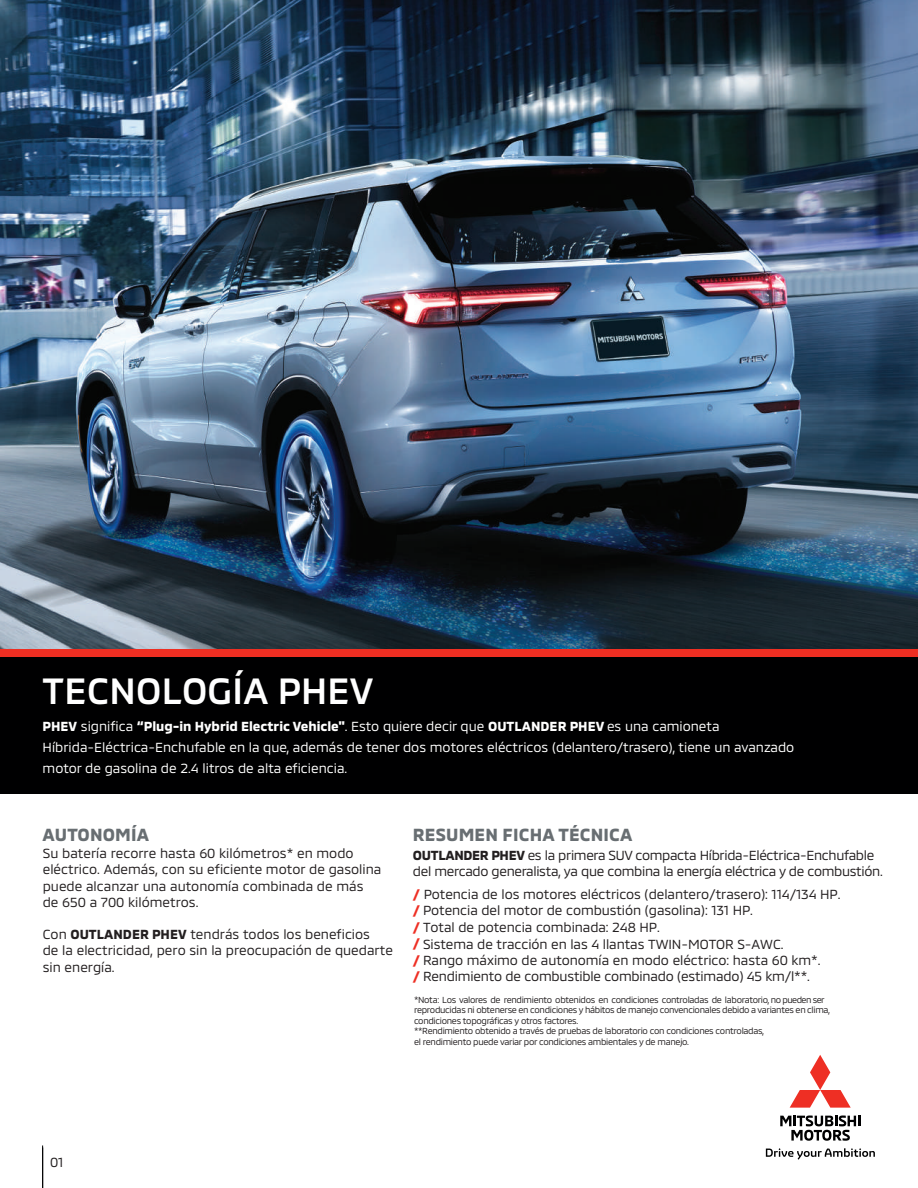
<style>
.page{position:relative;width:918px;height:1188px;background:#fff}
.page>*{position:absolute;margin:0;border:0;box-sizing:border-box;transform-origin:0 0}
.t1{font:500 37.5px "MMC";letter-spacing:.01em;color:#fff}
.t2{font:700 18px "MMC";letter-spacing:.01em;color:#686e72}
.t3{font:13.5px/16.5px "MMC";letter-spacing:-.005em;color:#231f20}
.t4{font:13.5px/21px "MMC";color:#fff}
.t5{font:13.5px/16.2px "MMC";letter-spacing:-.025em;color:#231f20}
.t6{font:9px/10.5px "MMC";letter-spacing:-.03em;color:#231f20}
.s1{font-weight:700}
.s2{font-weight:700;color:#ee2f24}
</style>
<div class="page">
<img style="left:0;top:0;width:918px;height:649px">
<div style="left:0;top:657px;width:918px;height:136px;background:#000001"></div>
<hr style="left:42px;top:1145px;width:1px;height:43px;background:#000001">
<svg style="left:780px;top:1116px;width:80px;height:25px"></svg>
<svg style="left:790px;top:1055px;width:61px;height:53px"></svg>
<svg style="left:766px;top:1148px;width:109px;height:12px"></svg>
<div style="left:0;top:649px;width:918px;height:8px;background:#ee2e22"></div>
<h1 class="t1" style="left:43px;top:661px;width:332px">TECNOLOGÍA PHEV</h1>
<p class="t4" style="left:43px;top:714px;width:753px"><span class="s1">PHEV</span> significa <span class="s1">“Plug-in Hybrid Electric Vehicle"</span>. Esto quiere decir que <span class="s1">OUTLANDER PHEV</span> es una camioneta<br>Híbrida-Eléctrica-Enchufable en la que, además de tener dos motores eléctricos (delantero/trasero), tiene un avanzado motor de gasolina de 2.4 litros de alta eficiencia.</p>
<h2 class="t2" style="left:43px;top:820px;width:108px">AUTONOMÍA</h2>
<h2 class="t2" style="left:413px;top:820px;width:221px">RESUMEN FICHA TÉCNICA</h2>
<p class="t5" style="left:413px;top:845px;width:471px"><span class="s1">OUTLANDER PHEV</span> es la primera SUV compacta Híbrida-Eléctrica-Enchufable del mercado generalista, ya que combina la energía eléctrica y de combustión.</p>
<p class="t3" style="left:413px;top:884px;width:429px"><span class="s2">/</span> Potencia de los motores eléctricos (delantero/trasero): 114/134 HP. <span class="s2">/</span> Potencia del motor de combustión (gasolina): 131 HP.<br><span class="s2">/</span> Total de potencia combinada: 248 HP.<br><span class="s2">/</span> Sistema de tracción en las 4 llantas TWIN-MOTOR S-AWC.<br><span class="s2">/</span> Rango máximo de autonomía en modo eléctrico: hasta 60 km*.<br><span class="s2">/</span> Rendimiento de combustible combinado (estimado) 45 km/l**.</p>
<p class="t6" style="left:414px;top:993px;width:418px">*Nota: Los valores de rendimiento obtenidos en condiciones controladas de laboratorio, no pueden ser reproducidas ni obtenerse en condiciones y hábitos de manejo convencionales debido a variantes en clima, condiciones topográficas y otros factores.<br>**Rendimiento obtenido a través de pruebas de laboratorio con condiciones controladas,<br>el rendimiento puede variar por condiciones ambientales y de manejo.</p>
<p class="t3" style="left:43px;top:844px;width:340px">Su batería recorre hasta 60 kilómetros* en modo eléctrico. Además, con su eficiente motor de gasolina puede alcanzar una autonomía combinada de más de 650 a 700 kilómetros.</p>
<p class="t3" style="left:43px;top:925px;width:352px">Con <span class="s1">OUTLANDER PHEV</span> tendrás todos los beneficios<br>de la electricidad, pero sin la preocupación de quedarte sin energía.</p>
<p class="t3" style="left:50px;top:1152px;width:15px">01</p>
</div>
